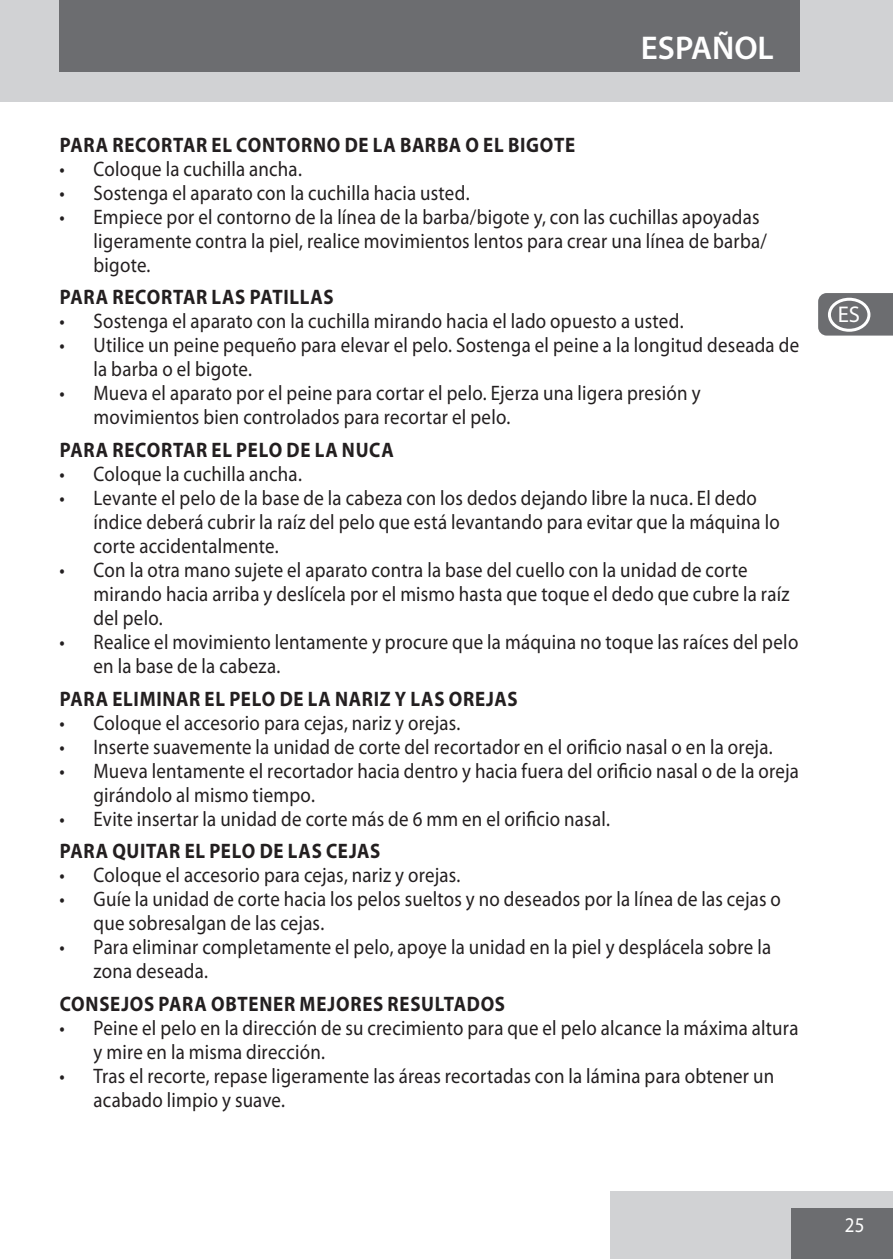
<style>
.page{position:relative;width:893px;height:1259px;background:#fff}
.page>*{position:absolute;margin:0;border:0;box-sizing:border-box;transform-origin:0 0}
.t1{font:600 33px "Myriad Pro";color:#fff}
.t2{font:22.8px "Myriad Pro";color:#fff}
.t3{font:21px/24px "Myriad Pro";letter-spacing:.01em;color:#231f20;scale:.9 1}
.t4{font:700 21px "Myriad Pro";letter-spacing:.04em;color:#231f20;scale:.9 1}
.t5{font:21px "Myriad Pro";color:#fff;scale:.9 1}
</style>
<div class="page">
<div style="left:611px;top:1191px;width:282px;height:68px;background:#d1d2d4"></div>
<div style="left:791px;top:1208px;width:102px;height:51px;background:#6c6d70"></div>
<div style="left:0;top:0;width:893px;height:102px;background:#d1d2d4"></div>
<div style="left:59px;top:0;width:740px;height:72px;background:#6c6d70"></div>
<svg style="left:818px;top:293px;width:75px;height:42px;background:#747577"></svg>
<div style="left:828px;top:128px;width:42px;height:34px;border:3px solid #fff;border-radius:50%"></div>
<div style="left:828px;top:170px;width:42px;height:34px;border:3px solid #fff;border-radius:50%"></div>
<div style="left:828px;top:213px;width:42px;height:34px;border:3px solid #fff;border-radius:50%"></div>
<div style="left:828px;top:255px;width:42px;height:34px;border:3px solid #fff;border-radius:50%"></div>
<div style="left:828px;top:298px;width:42px;height:34px;border:3px solid #fff;border-radius:50%"></div>
<div style="left:828px;top:340px;width:42px;height:34px;border:3px solid #fff;border-radius:50%"></div>
<div style="left:828px;top:383px;width:42px;height:34px;border:3px solid #fff;border-radius:50%"></div>
<div style="left:828px;top:425px;width:42px;height:34px;border:3px solid #fff;border-radius:50%"></div>
<div style="left:828px;top:468px;width:42px;height:34px;border:3px solid #fff;border-radius:50%"></div>
<div style="left:828px;top:510px;width:42px;height:34px;border:3px solid #fff;border-radius:50%"></div>
<div style="left:828px;top:553px;width:42px;height:34px;border:3px solid #fff;border-radius:50%"></div>
<div style="left:828px;top:595px;width:42px;height:34px;border:3px solid #fff;border-radius:50%"></div>
<div style="left:828px;top:638px;width:42px;height:34px;border:3px solid #fff;border-radius:50%"></div>
<div style="left:828px;top:680px;width:42px;height:34px;border:3px solid #fff;border-radius:50%"></div>
<div style="left:828px;top:723px;width:42px;height:34px;border:3px solid #fff;border-radius:50%"></div>
<div style="left:828px;top:765px;width:42px;height:34px;border:3px solid #fff;border-radius:50%"></div>
<div style="left:828px;top:808px;width:42px;height:34px;border:3px solid #fff;border-radius:50%"></div>
<div style="left:828px;top:850px;width:42px;height:34px;border:3px solid #fff;border-radius:50%"></div>
<div style="left:828px;top:893px;width:42px;height:34px;border:3px solid #fff;border-radius:50%"></div>
<div style="left:828px;top:935px;width:42px;height:34px;border:3px solid #fff;border-radius:50%"></div>
<div style="left:828px;top:978px;width:42px;height:34px;border:3px solid #fff;border-radius:50%"></div>
<div style="left:828px;top:1020px;width:42px;height:34px;border:3px solid #fff;border-radius:50%"></div>
<div style="left:828px;top:1063px;width:42px;height:34px;border:3px solid #fff;border-radius:50%"></div>
<div style="left:828px;top:1106px;width:42px;height:34px;border:3px solid #fff;border-radius:50%"></div>
<div style="left:828px;top:1148px;width:42px;height:34px;border:3px solid #fff;border-radius:50%"></div>
<p class="t1" style="left:641px;top:27px;width:135px">ESPAÑOL</p>
<p class="t4" style="left:60px;top:131px;width:574px">PARA RECORTAR EL CONTORNO DE LA BARBA O EL BIGOTE</p>
<p class="t3" style="left:60px;top:156px;width:271px">• Coloque la cuchilla ancha.</p>
<p class="t3" style="left:60px;top:180px;width:457px">• Sostenga el aparato con la cuchilla hacia usted.</p>
<p class="t3" style="left:94px;top:204px;width:750px;text-indent:-34px">• Empiece por el contorno de la línea de la barba/bigote y, con las cuchillas apoyadas ligeramente contra la piel, realice movimientos lentos para crear una línea de barba/ bigote.</p>
<p class="t4" style="left:60px;top:284px;width:306px">PARA RECORTAR LAS PATILLAS</p>
<p class="t3" style="left:60px;top:309px;width:695px">• Sostenga el aparato con la cuchilla mirando hacia el lado opuesto a usted.</p>
<p class="t3" style="left:94px;top:333px;width:785px;text-indent:-34px">• Utilice un peine pequeño para elevar el pelo. Sostenga el peine a la longitud deseada de la barba o el bigote.</p>
<p class="t3" style="left:94px;top:381px;width:676px;text-indent:-34px">• Mueva el aparato por el peine para cortar el pelo. Ejerza una ligera presión y movimientos bien controlados para recortar el pelo.</p>
<p class="t4" style="left:60px;top:436px;width:373px">PARA RECORTAR EL PELO DE LA NUCA</p>
<p class="t3" style="left:60px;top:461px;width:271px">• Coloque la cuchilla ancha.</p>
<p class="t3" style="left:94px;top:485px;width:764px;text-indent:-34px">• Levante el pelo de la base de la cabeza con los dedos dejando libre la nuca. El dedo índice deberá cubrir la raíz del pelo que está levantando para evitar que la máquina lo corte accidentalmente.</p>
<p class="t3" style="left:94px;top:557px;width:775px;text-indent:-34px">• Con la otra mano sujete el aparato contra la base del cuello con la unidad de corte mirando hacia arriba y deslícela por el mismo hasta que toque el dedo que cubre la raíz del pelo.</p>
<p class="t3" style="left:94px;top:629px;width:785px;text-indent:-34px">• Realice el movimiento lentamente y procure que la máquina no toque las raíces del pelo en la base de la cabeza.</p>
<p class="t4" style="left:60px;top:685px;width:510px">PARA ELIMINAR EL PELO DE LA NARIZ Y LAS OREJAS</p>
<p class="t3" style="left:60px;top:710px;width:447px">• Coloque el accesorio para cejas, nariz y orejas.</p>
<p class="t3" style="left:60px;top:734px;width:794px">• Inserte suavemente la unidad de corte del recortador en el orificio nasal o en la oreja.</p>
<p class="t3" style="left:94px;top:758px;width:785px;text-indent:-34px">• Mueva lentamente el recortador hacia dentro y hacia fuera del orificio nasal o de la oreja girándolo al mismo tiempo.</p>
<p class="t3" style="left:60px;top:806px;width:613px">• Evite insertar la unidad de corte más de 6 mm en el orificio nasal.</p>
<p class="t4" style="left:60px;top:837px;width:358px">PARA QUITAR EL PELO DE LAS CEJAS</p>
<p class="t3" style="left:60px;top:862px;width:447px">• Coloque el accesorio para cejas, nariz y orejas.</p>
<p class="t3" style="left:94px;top:886px;width:765px;text-indent:-34px">• Guíe la unidad de corte hacia los pelos sueltos y no deseados por la línea de las cejas o que sobresalgan de las cejas.</p>
<p class="t3" style="left:94px;top:934px;width:754px;text-indent:-34px">• Para eliminar completamente el pelo, apoye la unidad en la piel y desplácela sobre la zona deseada.</p>
<p class="t4" style="left:60px;top:990px;width:496px">CONSEJOS PARA OBTENER MEJORES RESULTADOS</p>
<p class="t3" style="left:94px;top:1015px;width:785px;text-indent:-34px">• Peine el pelo en la dirección de su crecimiento para que el pelo alcance la máxima altura y mire en la misma dirección.</p>
<p class="t3" style="left:94px;top:1063px;width:758px;text-indent:-34px">• Tras el recorte, repase ligeramente las áreas recortadas con la lámina para obtener un acabado limpio y suave.</p>
<p class="t2" style="left:838px;top:300px;width:24px">ES</p>
<p class="t5" style="left:845px;top:1212px;width:23px">25</p>
</div>
